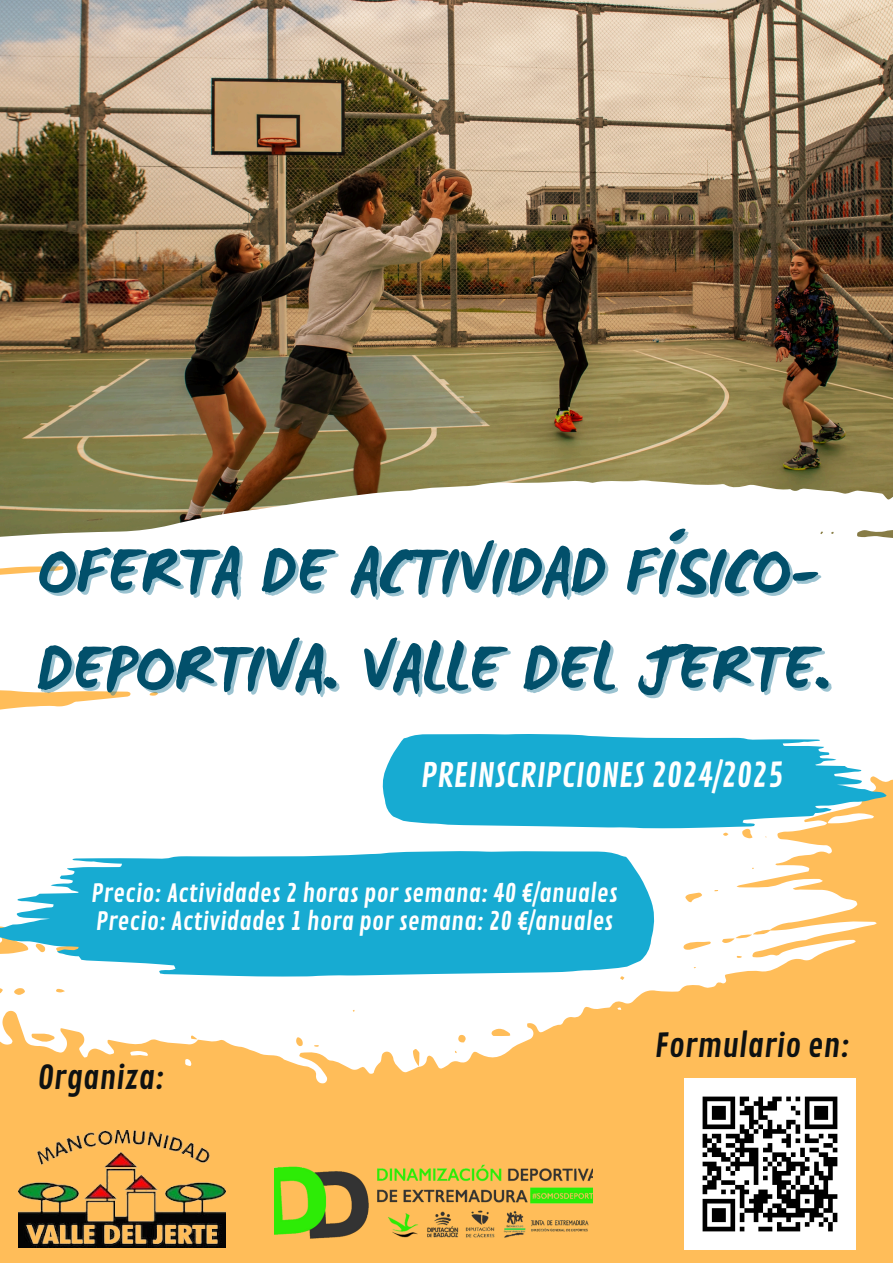
<style>
.page{position:relative;width:893px;height:1263px;background:#ffbd59}
.page>*{position:absolute;margin:0;border:0;box-sizing:border-box;transform-origin:0 0}
.t1{font:700 69.75px "WC Mano Negra Bta";color:#02506b}
.t2{font:32.78px "Contrail One";color:#fff}
.t3{font:32.25px "Contrail One";color:#0e1112}
.t4{font:24.6px "Contrail One";color:#fff}
</style>
<div class="page">
<img style="left:0;top:0;width:893px;height:466px">
<svg style="left:0;top:466px;width:893px;height:631px;fill:#fff"></svg>
<svg style="left:130px;top:1051px;width:18px;height:5px"></svg>
<svg style="left:185px;top:1058px;width:7px;height:8px"></svg>
<svg style="left:617px;top:1007px;width:4px;height:3px"></svg>
<svg style="left:382px;top:733px;width:504px;height:95px;background:#40b8d5"></svg>
<svg style="left:0;top:850px;width:655px;height:126px;background:#3bb7d8"></svg>
<img style="left:275px;top:1164px;width:318px;height:75px">
<img style="left:19px;top:1130px;width:207px;height:117px">
<img style="left:684px;top:1079px;width:171px;height:171px">
<h2 class="t1" style="left:37px;top:528px;width:784px">OFERTA DE ACTIVIDAD FÍSICO-</h2>
<p class="t1" style="left:37px;top:625px;width:796px">DEPORTIVA. VALLE DEL JERTE.</p>
<p class="t2" style="left:421px;top:756px;width:364px">PREINSCRIPCIONES 2024/2025</p>
<h3 class="t4" style="left:91px;top:879px;width:528px">Precio: Actividades 2 horas por semana: 40 €/anuales</h3>
<h3 class="t4" style="left:96px;top:906px;width:519px">Precio: Actividades 1 hora por semana: 20 €/anuales</h3>
<p class="t3" style="left:37px;top:1058px;width:128px">Organiza:</p>
<p class="t3" style="left:655px;top:1027px;width:196px">Formulario en:</p>
</div>
